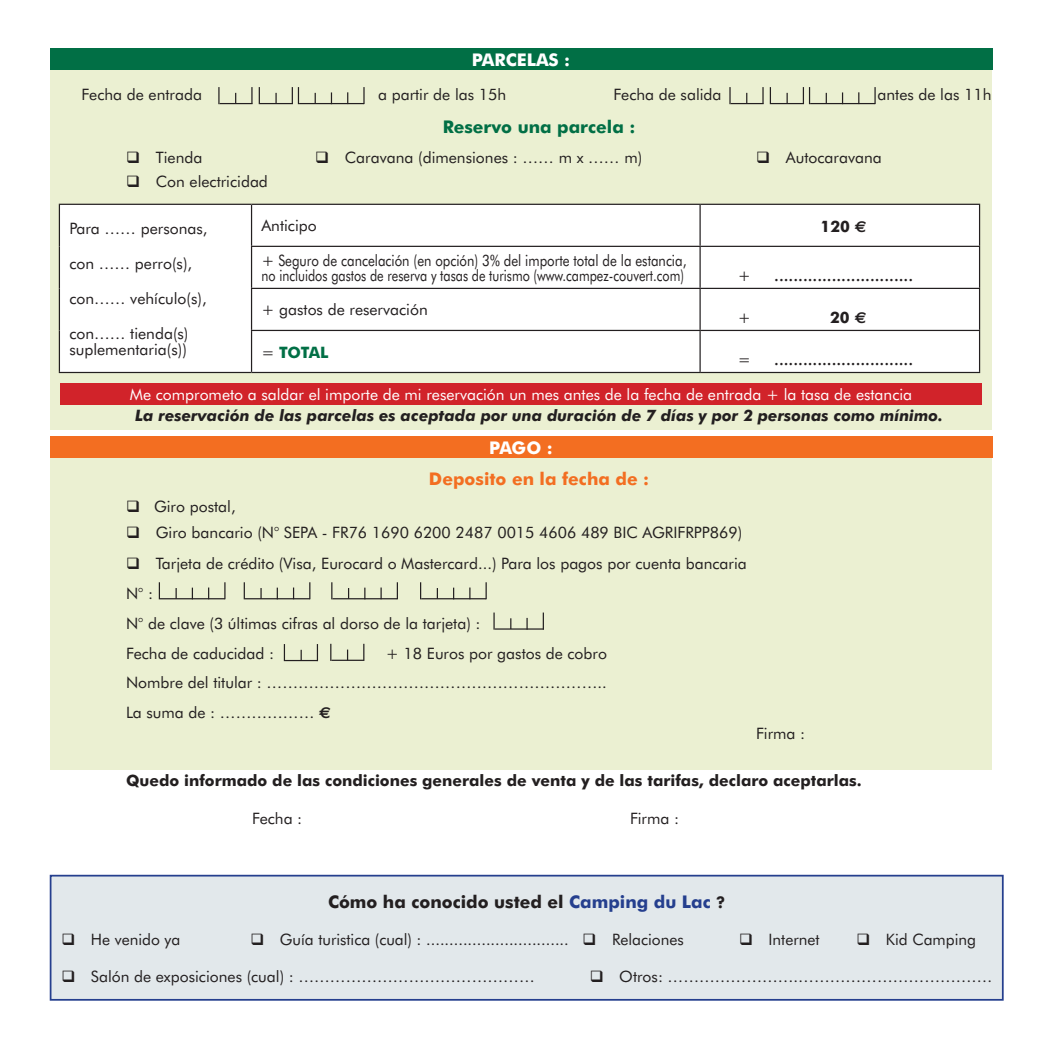
<style>
.page{position:relative;width:1042px;height:1042px;background:#fff}
.page>*{position:absolute;margin:0;border:0;box-sizing:border-box;transform-origin:0 0}
.t1{font:21px "Minion Pro";color:#231f20}
.t2{font:700 17.5px "Futura BT";color:#231f20}
.t3{font:700 17.5px "Futura BT";color:#f36e21}
.t4{font:700 17.5px "Futura BT";color:#016f45}
.t5{font:700 17.5px "Futura BT";color:#fff}
.t6{font:15.75px/29.8px "Futura BT";color:#231f20}
.t7{font:15.75px "Futura BT";color:#fff}
.t8{font:700 15.75px "Futura BT";color:#231f20}
.t9{font:italic 700 15.75px "Futura BT";color:#231f20}
.t10{font:700 15.75px "Futura BT";letter-spacing:-.02em;color:#016f45}
.s1{font-family:"Euro Sans"}
.s2{font-family:"Futura BT";font-size:15.75px}
.s3{font-weight:400;color:#231f20}
.s4{font-family:"Euro Sans";font-weight:700}
.s5{color:#253f8e}
.s6{font-size:15.75px}
</style>
<div class="page">
<div style="left:50px;top:60px;width:941px;height:369px;background:#ebf0d2"></div>
<div style="left:50px;top:455px;width:941px;height:314px;background:#ebf0d2"></div>
<div style="left:50px;top:48px;width:942px;height:22px;background:#016f45"></div>
<div style="left:50px;top:437px;width:942px;height:21px;background:#f36e21"></div>
<svg style="left:218px;top:87px;width:1px;height:17px"></svg>
<svg style="left:251px;top:87px;width:1px;height:16px"></svg>
<hr style="left:219px;top:103px;width:33px;height:1px;background:#231f20">
<svg style="left:259px;top:87px;width:1px;height:17px"></svg>
<hr style="left:260px;top:103px;width:33px;height:1px;background:#231f20">
<svg style="left:275px;top:93px;width:2px;height:10px"></svg>
<svg style="left:363px;top:87px;width:2px;height:17px"></svg>
<svg style="left:292px;top:87px;width:7px;height:17px"></svg>
<hr style="left:299px;top:103px;width:65px;height:1px;background:#231f20">
<svg style="left:224px;top:582px;width:1px;height:16px"></svg>
<svg style="left:159px;top:582px;width:1px;height:17px"></svg>
<hr style="left:160px;top:598px;width:65px;height:1px;background:#231f20">
<svg style="left:175px;top:588px;width:2px;height:11px"></svg>
<svg style="left:309px;top:582px;width:1px;height:16px"></svg>
<svg style="left:244px;top:582px;width:1px;height:17px"></svg>
<hr style="left:245px;top:598px;width:65px;height:1px;background:#231f20">
<svg style="left:260px;top:588px;width:2px;height:11px"></svg>
<svg style="left:397px;top:582px;width:1px;height:17px"></svg>
<svg style="left:331px;top:582px;width:1px;height:17px"></svg>
<svg style="left:380px;top:587px;width:2px;height:11px"></svg>
<hr style="left:332px;top:598px;width:65px;height:1px;background:#231f20">
<svg style="left:485px;top:582px;width:2px;height:17px"></svg>
<svg style="left:420px;top:582px;width:1px;height:17px"></svg>
<hr style="left:421px;top:598px;width:65px;height:1px;background:#231f20">
<svg style="left:493px;top:612px;width:2px;height:17px"></svg>
<svg style="left:526px;top:618px;width:2px;height:10px"></svg>
<svg style="left:543px;top:612px;width:1px;height:16px"></svg>
<hr style="left:495px;top:628px;width:49px;height:1px;background:#231f20">
<svg style="left:284px;top:644px;width:1px;height:17px"></svg>
<svg style="left:317px;top:644px;width:1px;height:17px"></svg>
<hr style="left:285px;top:660px;width:32px;height:1px;background:#231f20">
<svg style="left:300px;top:650px;width:2px;height:10px"></svg>
<svg style="left:330px;top:644px;width:1px;height:17px"></svg>
<svg style="left:363px;top:644px;width:1px;height:16px"></svg>
<hr style="left:331px;top:660px;width:33px;height:1px;background:#231f20">
<svg style="left:729px;top:87px;width:1px;height:17px"></svg>
<svg style="left:762px;top:87px;width:1px;height:16px"></svg>
<hr style="left:730px;top:103px;width:33px;height:1px;background:#231f20">
<svg style="left:770px;top:87px;width:1px;height:17px"></svg>
<hr style="left:771px;top:103px;width:33px;height:1px;background:#231f20">
<svg style="left:786px;top:93px;width:2px;height:10px"></svg>
<svg style="left:874px;top:87px;width:1px;height:16px"></svg>
<svg style="left:803px;top:87px;width:7px;height:17px"></svg>
<hr style="left:810px;top:103px;width:65px;height:1px;background:#231f20">
<svg style="left:825px;top:93px;width:2px;height:10px"></svg>
<div style="left:60px;top:205px;width:919px;height:167px;background:#fff"></div>
<hr style="left:59px;top:204px;width:192px;height:1px;background:#231f20">
<hr style="left:59px;top:205px;width:1px;height:41px;background:#231f20">
<hr style="left:251px;top:204px;width:449px;height:1px;background:#231f20">
<hr style="left:251px;top:205px;width:1px;height:41px;background:#231f20">
<hr style="left:700px;top:204px;width:280px;height:1px;background:#231f20">
<hr style="left:699px;top:205px;width:2px;height:41px;background:#231f20">
<hr style="left:979px;top:205px;width:1px;height:41px;background:#231f20">
<hr style="left:59px;top:246px;width:1px;height:42px;background:#231f20">
<hr style="left:251px;top:246px;width:449px;height:1px;background:#231f20">
<hr style="left:251px;top:247px;width:1px;height:41px;background:#231f20">
<hr style="left:700px;top:246px;width:280px;height:1px;background:#231f20">
<hr style="left:699px;top:247px;width:2px;height:41px;background:#231f20">
<hr style="left:979px;top:247px;width:1px;height:41px;background:#231f20">
<hr style="left:59px;top:288px;width:1px;height:42px;background:#231f20">
<hr style="left:251px;top:288px;width:449px;height:1px;background:#231f20">
<hr style="left:251px;top:289px;width:1px;height:41px;background:#231f20">
<hr style="left:700px;top:288px;width:280px;height:1px;background:#231f20">
<hr style="left:699px;top:289px;width:2px;height:41px;background:#231f20">
<hr style="left:979px;top:289px;width:1px;height:41px;background:#231f20">
<hr style="left:59px;top:330px;width:1px;height:42px;background:#231f20">
<hr style="left:251px;top:330px;width:449px;height:1px;background:#231f20">
<hr style="left:251px;top:331px;width:1px;height:41px;background:#231f20">
<hr style="left:700px;top:330px;width:280px;height:1px;background:#231f20">
<hr style="left:699px;top:331px;width:2px;height:41px;background:#231f20">
<hr style="left:979px;top:331px;width:1px;height:41px;background:#231f20">
<hr style="left:59px;top:372px;width:192px;height:1px;background:#231f20">
<hr style="left:251px;top:372px;width:449px;height:1px;background:#231f20">
<hr style="left:700px;top:372px;width:280px;height:1px;background:#231f20">
<div style="left:60px;top:383px;width:922px;height:22px;background:#d1232a"></div>
<div style="left:51px;top:875px;width:952px;height:125px;background:#e2e8eb"></div>
<div style="left:50px;top:875px;width:953px;height:125px;border:2px solid #253f8e"></div>
<p class="t5" style="left:472px;top:49px;width:100px">PARCELAS :</p>
<p class="t6" style="left:82px;top:79px;width:122px">Fecha de entrada</p>
<p class="t6" style="left:378px;top:79px;width:130px">a partir de las 15h</p>
<p class="t6" style="left:613px;top:79px;width:109px">Fecha de salida</p>
<p class="t6" style="left:877px;top:79px;width:115px">antes de las 11h</p>
<p class="t4" style="left:443px;top:116px;width:194px">Reservo una parcela :</p>
<p class="t6" style="left:126px;top:142px;width:78px">❑ Tienda</p>
<p class="t6" style="left:315px;top:142px;width:329px">❑ Caravana (dimensiones : …… m x …… m)</p>
<p class="t6" style="left:756px;top:142px;width:127px">❑ Autocaravana</p>
<p class="t6" style="left:126px;top:166px;width:143px">❑ Con electricidad</p>
<p class="t6" style="left:261px;top:211px;width:57px">Anticipo</p>
<p class="t8" style="left:820px;top:216px;width:48px">120 <span class="s1">E</span></p>
<p class="t6" style="left:261px;top:252px;width:426px;line-height:15.8px">+ Seguro de cancelación (en opción) 3% del importe total de la estancia, no incluidos gastos de reserva y tasas de turismo (www.campez-couvert.com)</p>
<p class="t6" style="left:69px;top:213px;width:140px">Para …… personas,</p>
<p class="t6" style="left:69px;top:248px;width:124px">con …… perro(s),</p>
<p class="t6" style="left:69px;top:283px;width:139px">con…… vehículo(s),</p>
<p class="t6" style="left:69px;top:325px;width:121px;line-height:15.8px">con…… tienda(s) suplementaria(s))</p>
<h1 class="t1" style="left:738px;top:261px;width:177px"><span class="s2">+</span> .............................</h1>
<p class="t6" style="left:261px;top:295px;width:168px">+ gastos de reservación</p>
<p class="t6" style="left:738px;top:303px;width:15px">+</p>
<p class="t8" style="left:830px;top:308px;width:38px">20 <span class="s1">E</span></p>
<p class="t10" style="left:261px;top:342px;width:69px"><span class="s3">=</span> TOTAL</p>
<h1 class="t1" style="left:738px;top:345px;width:177px"><span class="s2">=</span> .............................</h1>
<p class="t7" style="left:130px;top:385px;width:784px">Me comprometo a saldar el importe de mi reservación un mes antes de la fecha de entrada + la tasa de estancia</p>
<p class="t9" style="left:135px;top:406px;width:809px">La reservación de las parcelas es aceptada por una duración de 7 días y por 2 personas como mínimo.</p>
<p class="t5" style="left:489px;top:437px;width:65px">PAGO :</p>
<p class="t3" style="left:429px;top:468px;width:222px">Deposito en la fecha de :</p>
<p class="t6" style="left:126px;top:491px;width:111px">❑ Giro postal,</p>
<p class="t6" style="left:126px;top:517px;width:618px">❑ Giro bancario (N° SEPA - FR76 1690 6200 2487 0015 4606 489 BIC AGRIFRPP869)</p>
<p class="t6" style="left:126px;top:549px;width:622px">❑ Tarjeta de crédito (Visa, Eurocard o Mastercard...) Para los pagos por cuenta bancaria N° :<br>N° de clave (3 últimas cifras al dorso de la tarjeta) :<br>Fecha de caducidad :</p>
<p class="t6" style="left:126px;top:638px;width:482px;text-align:justify;text-indent:260px">+ 18 Euros por gastos de cobro Nombre del titular : ………………………………………………………..<br>La suma de : ……………… <span class="s4">E</span></p>
<p class="t6" style="left:756px;top:718px;width:51px">Firma :</p>
<p class="t8" style="left:126px;top:771px;width:737px">Quedo informado de las condiciones generales de venta y de las tarifas, declaro aceptarlas.</p>
<p class="t6" style="left:252px;top:803px;width:52px">Fecha :</p>
<p class="t6" style="left:630px;top:803px;width:51px">Firma :</p>
<p class="t2" style="left:328px;top:891px;width:399px">Cómo ha conocido usted el <span class="s5">Camping du Lac</span> <span class="s6">?</span></p>
<p class="t6" style="left:61px;top:924px;width:120px">❑ He venido ya</p>
<p class="t6" style="left:250px;top:924px;width:435px">❑ Guía turistica (cual) : ............................... ❑ Relaciones</p>
<p class="t6" style="left:739px;top:924px;width:82px">❑ Internet</p>
<p class="t6" style="left:856px;top:924px;width:121px">❑ Kid Camping</p>
<p class="t6" style="left:61px;top:961px;width:475px">❑ Salón de exposiciones (cual) : ………………………………………</p>
<p class="t6" style="left:590px;top:961px;width:404px">❑ Otros: …………………….……………………………….</p>
</div>
